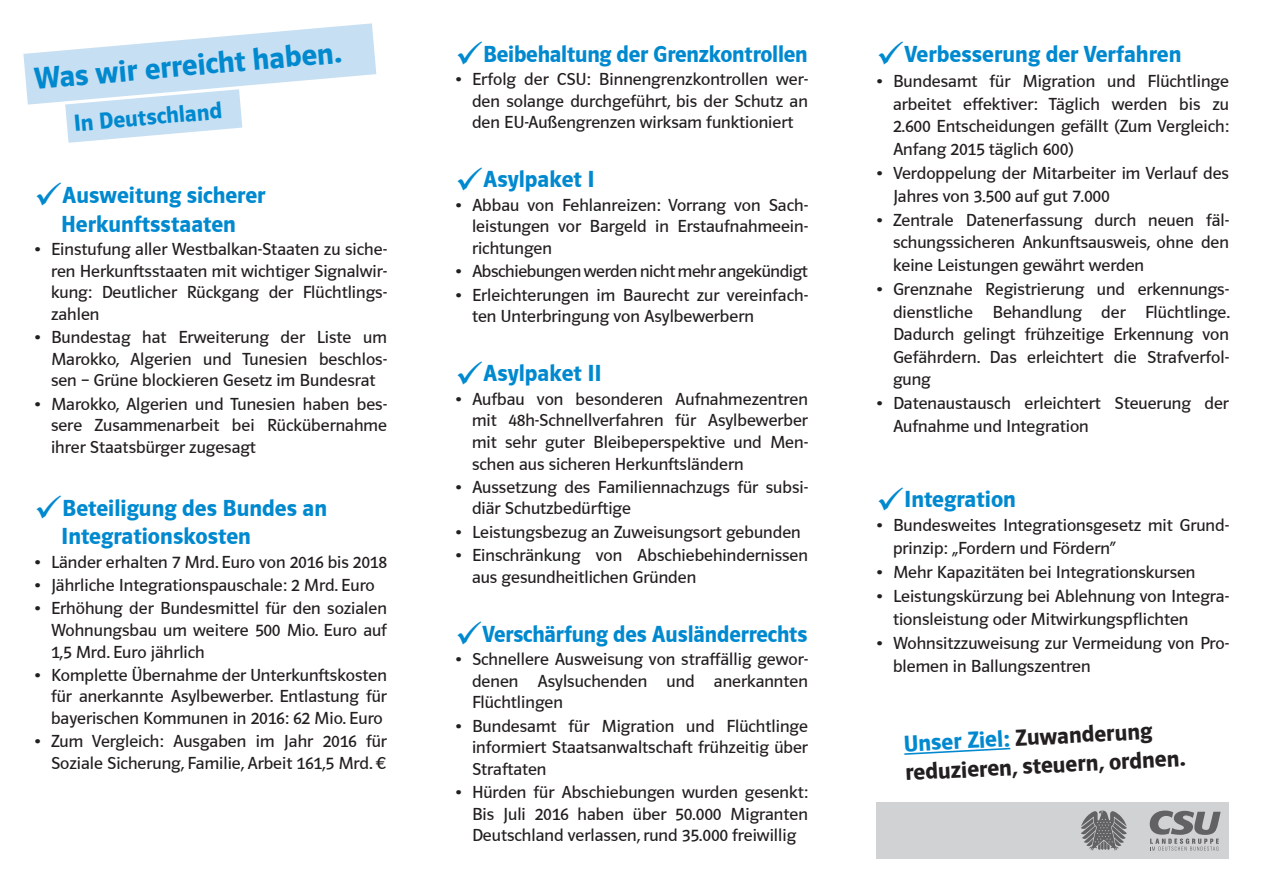
<style>
.page{position:relative;width:1263px;height:893px;background:#fff}
.page>*{position:absolute;margin:0;border:0;box-sizing:border-box;transform-origin:0 0}
.t1{font:700 31.5px "CSU Schrift 2000";color:#0089cf}
.t2{font:700 24px/28.8px "CSU Schrift 2000";color:#0089cf;text-align:center}
.t3{font:700 24px/28.8px "CSU Schrift 2000";color:#231f20}
.t4{font:18px/21.6px "CSU Schrift 2000";color:#231f20;text-align:justify}
.t5{font:18px "CSU Schrift 2000";letter-spacing:-.02em;color:#231f20}
.s1{color:#0089cf}
</style>
<div class="page">
<div style="left:876px;top:802px;width:353px;height:57px;background:#d1d2d4"></div>
<svg style="left:1150px;top:811px;width:70px;height:40px"></svg>
<svg style="left:1081px;top:811px;width:46px;height:39px"></svg>
<svg style="left:23px;top:23px;width:353px;height:120px"></svg>
<svg style="left:904px;top:747px;width:107px;height:8px"></svg>
<h1 class="t1" style="left:33px;top:62px;width:310px;rotate:-5deg">Was wir erreicht haben.</h1>
<h2 class="t2" style="left:72px;top:109px;width:150px;rotate:-5deg">In Deutschland</h2>
<h2 class="t2" style="left:34px;top:181px;width:233px">✓Ausweitung sicherer<br>Herkunftsstaaten</h2>
<p class="t4" style="left:51px;top:238px;width:337px;text-indent:-17px">• Einstufung aller Westbalkan-Staaten zu siche&shy;ren Herkunftsstaaten mit wichtiger Signalwir&shy;kung: Deutlicher Rückgang der Flüchtlings&shy;zahlen</p>
<p class="t4" style="left:51px;top:326px;width:337px;text-indent:-17px">• Bundestag hat Erweiterung der Liste um Marokko, Algerien und Tunesien beschlos&shy;sen – Grüne blockieren Gesetz im Bundesrat</p>
<p class="t4" style="left:51px;top:393px;width:337px;text-indent:-17px">• Marokko, Algerien und Tunesien haben bes&shy;sere Zusammenarbeit bei Rückübernahme ihrer Staatsbürger zugesagt</p>
<h2 class="t2" style="left:61px;top:493px;width:267px;text-align:left;text-indent:-27px">✓Beteiligung des Bundes an<br>Integrationskosten</h2>
<p class="t4" style="left:34px;top:551px;width:354px">• Länder erhalten 7 Mrd. Euro von 2016 bis 2018</p>
<p class="t4" style="left:34px;top:574px;width:342px">• Jährliche Integrationspauschale: 2 Mrd. Euro</p>
<p class="t4" style="left:51px;top:598px;width:337px;text-indent:-17px">• Erhöhung der Bundesmittel für den sozialen Wohnungsbau um weitere 500 Mio. Euro auf 1,5 Mrd. Euro jährlich</p>
<p class="t4" style="left:51px;top:664px;width:337px;text-indent:-17px">• Komplette Übernahme der Unterkunftskosten für anerkannte Asylbewerber. Entlastung für bayerischen Kommunen in 2016: 62 Mio. Euro</p>
<p class="t4" style="left:34px;top:731px;width:354px;text-align:right">• Zum Vergleich: Ausgaben im Jahr 2016 für<br>Soziale Sicherung, Familie, Arbeit 161,5 Mrd. €</p>
<h2 class="t2" style="left:455px;top:40px;width:354px">✓Beibehaltung der Grenzkontrollen</h2>
<p class="t4" style="left:472px;top:68px;width:337px;text-indent:-17px">• Erfolg der CSU: Binnengrenzkontrollen wer&shy;den solange durchgeführt, bis der Schutz an den EU-Außengrenzen wirksam funktioniert</p>
<h2 class="t2" style="left:455px;top:165px;width:141px">✓Asylpaket I</h2>
<p class="t4" style="left:472px;top:194px;width:337px;text-indent:-17px">• Abbau von Fehlanreizen: Vorrang von Sach&shy;leistungen vor Bargeld in Erstaufnahmeein&shy;richtungen</p>
<p class="t5" style="left:455px;top:262px;width:354px">• Abschiebungen werden nicht mehr angekündigt</p>
<p class="t4" style="left:472px;top:284px;width:337px;text-indent:-17px">• Erleichterungen im Baurecht zur vereinfach&shy;ten Unterbringung von Asylbewerbern</p>
<h2 class="t2" style="left:455px;top:359px;width:148px">✓Asylpaket II</h2>
<p class="t4" style="left:472px;top:388px;width:337px;text-indent:-17px">• Aufbau von besonderen Aufnahmezentren mit 48h-Schnellverfahren für Asylbewerber mit sehr guter Bleibeperspektive und Men&shy;schen aus sicheren Herkunftsländern</p>
<p class="t4" style="left:472px;top:476px;width:337px;text-indent:-17px">• Aussetzung des Familiennachzugs für subsi&shy;diär Schutzbedürftige</p>
<p class="t4" style="left:455px;top:521px;width:347px">• Leistungsbezug an Zuweisungsort gebunden</p>
<p class="t4" style="left:472px;top:544px;width:337px;text-indent:-17px">• Einschränkung von Abschiebehindernissen aus gesundheitlichen Gründen</p>
<h2 class="t2" style="left:455px;top:620px;width:354px">✓Verschärfung des Ausländerrechts</h2>
<p class="t4" style="left:472px;top:648px;width:337px;text-indent:-17px">• Schnellere Ausweisung von straffällig gewor&shy;denen Asylsuchenden und anerkannten Flüchtlingen</p>
<p class="t4" style="left:472px;top:715px;width:337px;text-indent:-17px">• Bundesamt für Migration und Flüchtlinge informiert Staatsanwaltschaft frühzeitig über Straftaten</p>
<p class="t4" style="left:472px;top:781px;width:337px;text-indent:-17px">• Hürden für Abschiebungen wurden gesenkt:<br>Bis Juli 2016 haben über 50.000 Migranten Deutschland verlassen, rund 35.000 freiwillig</p>
<h2 class="t2" style="left:876px;top:40px;width:307px">✓Verbesserung der Verfahren</h2>
<p class="t4" style="left:893px;top:70px;width:337px;line-height:22.5px;text-indent:-17px">• Bundesamt für Migration und Flüchtlinge arbeitet effektiver: Täglich werden bis zu 2.600 Entscheidungen gefällt (Zum Vergleich:<br>Anfang 2015 täglich 600)</p>
<p class="t4" style="left:893px;top:162px;width:337px;line-height:22.5px;text-indent:-17px">• Verdoppelung der Mitarbeiter im Verlauf des<br>Jahres von 3.500 auf gut 7.000</p>
<p class="t4" style="left:893px;top:209px;width:337px;line-height:22.5px;text-indent:-17px">• Zentrale Datenerfassung durch neuen fäl&shy;schungssicheren Ankunftsausweis, ohne den keine Leistungen gewährt werden</p>
<p class="t4" style="left:893px;top:278px;width:338px;line-height:22.5px;text-indent:-17px">• Grenznahe Registrierung und erkennungs&shy;dienstliche Behandlung der Flüchtlinge.<br>Dadurch gelingt frühzeitige Erkennung von Gefährdern. Das erleichtert die Strafverfol&shy;gung</p>
<p class="t4" style="left:893px;top:392px;width:337px;line-height:22.5px;text-indent:-17px">• Datenaustausch erleichtert Steuerung der<br>Aufnahme und Integration</p>
<h2 class="t2" style="left:876px;top:485px;width:142px">✓Integration</h2>
<p class="t4" style="left:893px;top:514px;width:337px;line-height:22.5px;text-indent:-17px">• Bundesweites Integrationsgesetz mit Grund&shy;prinzip: „Fordern und Fördern“</p>
<p class="t4" style="left:876px;top:561px;width:321px">• Mehr Kapazitäten bei Integrationskursen</p>
<p class="t4" style="left:893px;top:585px;width:337px;line-height:22.5px;text-indent:-17px">• Leistungskürzung bei Ablehnung von Integra&shy;tionsleistung oder Mitwirkungspflichten</p>
<p class="t4" style="left:893px;top:632px;width:337px;line-height:22.5px;text-indent:-17px">• Wohnsitzzuweisung zur Vermeidung von Pro&shy;blemen in Ballungszentren</p>
<h2 class="t3" style="left:903px;top:730px;width:282px;rotate:-3deg"><span class="s1">Unser Ziel:</span> Zuwanderung reduzieren, steuern, ordnen.</h2>
</div>
